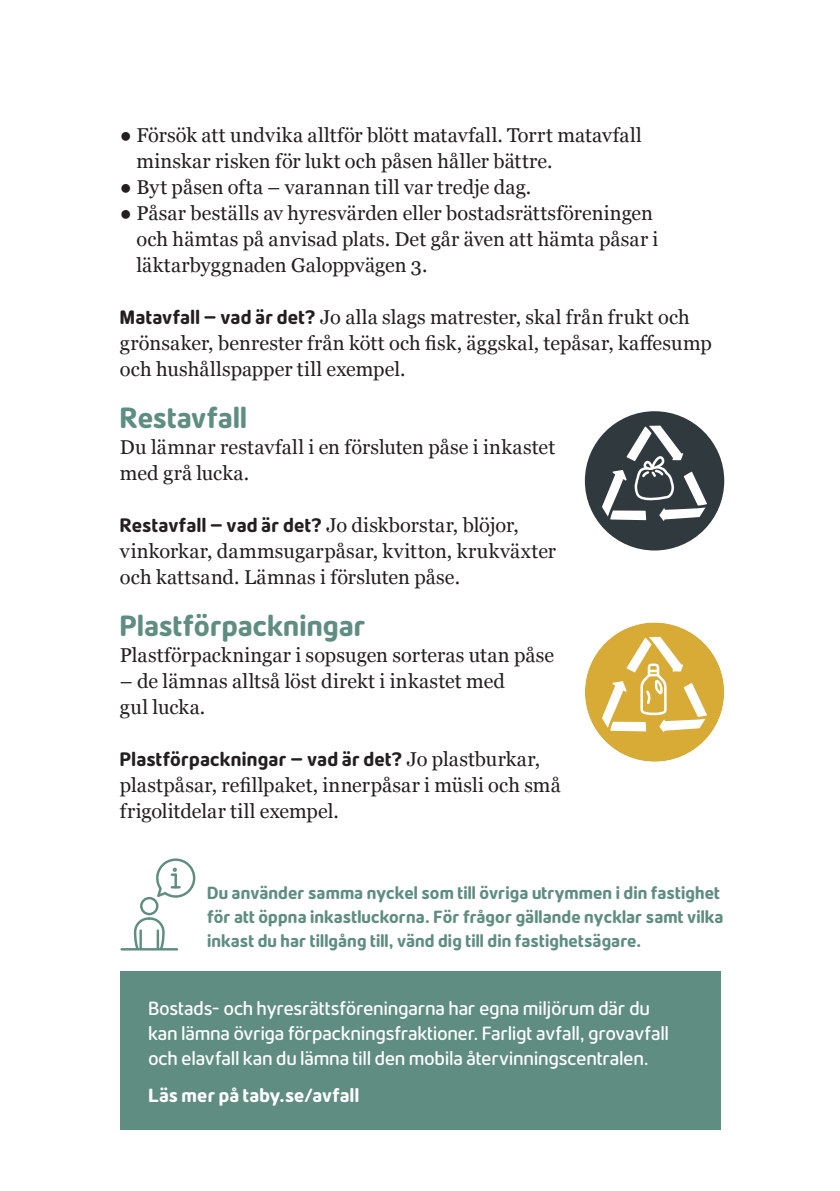
<style>
.page{position:relative;width:840px;height:1191px;background:#fff}
.page>*{position:absolute;margin:0;border:0;box-sizing:border-box;transform-origin:0 0}
.t1{font:30px "Risbyle 2016 beta 03 Bold";letter-spacing:.005em;color:#5f8d81}
.t2{font:20px/26px "Georgia";letter-spacing:.005em;color:#231f20}
.t3{font:20px "Risbyle 2016 beta 03 Bold";letter-spacing:.01em;color:#231f20}
.t4{font:19.6px/25px "Risbyle 2016 beta 03 Regular";letter-spacing:.01em;color:#fff}
.t5{font:19.6px "Risbyle 2016 beta 03 Bold";letter-spacing:.005em;color:#fff}
.t6{font:18px/24px "Risbyle 2016 beta 03 Bold";letter-spacing:.01em;color:#5f8d81}
.s1{font-family:"Risbyle 2016 beta 03 Bold"}
.s2{font-family:"Georgia"}
</style>
<div class="page">
<div style="left:584px;top:411px;width:139px;height:139px;background:#2f393e;border-radius:50%"></div>
<svg style="left:601px;top:425px;width:105px;height:96px"></svg>
<div style="left:584px;top:622px;width:139px;height:139px;background:#d8ab37;border-radius:50%"></div>
<svg style="left:601px;top:637px;width:105px;height:95px"></svg>
<div style="left:120px;top:971px;width:599px;height:159px;background:#5f8d81"></div>
<hr style="left:120px;top:948px;width:58px;height:2px;background:#5f8d81">
<svg style="left:133px;top:858px;width:62px;height:92px"></svg>
<hr style="left:139px;top:929px;width:3px;height:21px;background:#5f8d81">
<p class="t2" style="left:136px;top:121px;width:506px;text-indent:-16px">● Försök att undvika alltför blött matavfall. Torrt matavfall minskar risken för lukt och påsen håller bättre.</p>
<p class="t2" style="left:120px;top:173px;width:412px">● Byt påsen ofta – varannan till var tredje dag.</p>
<p class="t2" style="left:136px;top:199px;width:523px;text-indent:-16px">● Påsar beställs av hyresvärden eller bostadsrättsföreningen och hämtas på anvisad plats. Det går även att hämta påsar i läktarbyggnaden Galoppvägen 3.</p>
<p class="t2" style="left:120px;top:303px;width:593px"><span class="s1">Matavfall – vad är det?</span> Jo alla slags matrester, skal från frukt och grönsaker, benrester från kött och fisk, äggskal, tepåsar, kaffesump och hushållspapper till exempel.</p>
<h1 class="t1" style="left:120px;top:400px;width:128px">Restavfall</h1>
<p class="t2" style="left:120px;top:433px;width:436px">Du lämnar restavfall i en försluten påse i inkastet med grå lucka.</p>
<p class="t2" style="left:120px;top:511px;width:437px"><span class="s1">Restavfall – vad är det?</span> Jo diskborstar, blöjor, vinkorkar, dammsugarpåsar, kvitton, krukväxter och kattsand. Lämnas i försluten påse.</p>
<h1 class="t1" style="left:120px;top:608px;width:247px">Plastförpackningar</h1>
<p class="t2" style="left:120px;top:641px;width:435px">Plastförpackningar i sopsugen sorteras utan påse</p>
<p class="t2" style="left:120px;top:667px;width:386px">– de lämnas alltså löst direkt i inkastet med gul lucka.</p>
<p class="t3" style="left:120px;top:747px;width:421px">Plastförpackningar – vad är det? <span class="s2">Jo plastburkar,</span></p>
<p class="t2" style="left:120px;top:771px;width:442px">plastpåsar, refillpaket, innerpåsar i müsli och små frigolitdelar till exempel.</p>
<p class="t6" style="left:207px;top:880px;width:517px">Du använder samma nyckel som till övriga utrymmen i din fastighet för att öppna inkastluckorna. För frågor gällande nycklar samt vilka inkast du har tillgång till, vänd dig till din fastighetsägare.</p>
<p class="t4" style="left:148px;top:995px;width:521px">Bostads- och hyresrättsföreningarna har egna miljörum där du kan lämna övriga förpackningsfraktioner. Farligt avfall, grovavfall och elavfall kan du lämna till den mobila återvinningscentralen.</p>
<p class="t5" style="left:148px;top:1083px;width:212px">Läs mer på taby.se/avfall</p>
</div>
